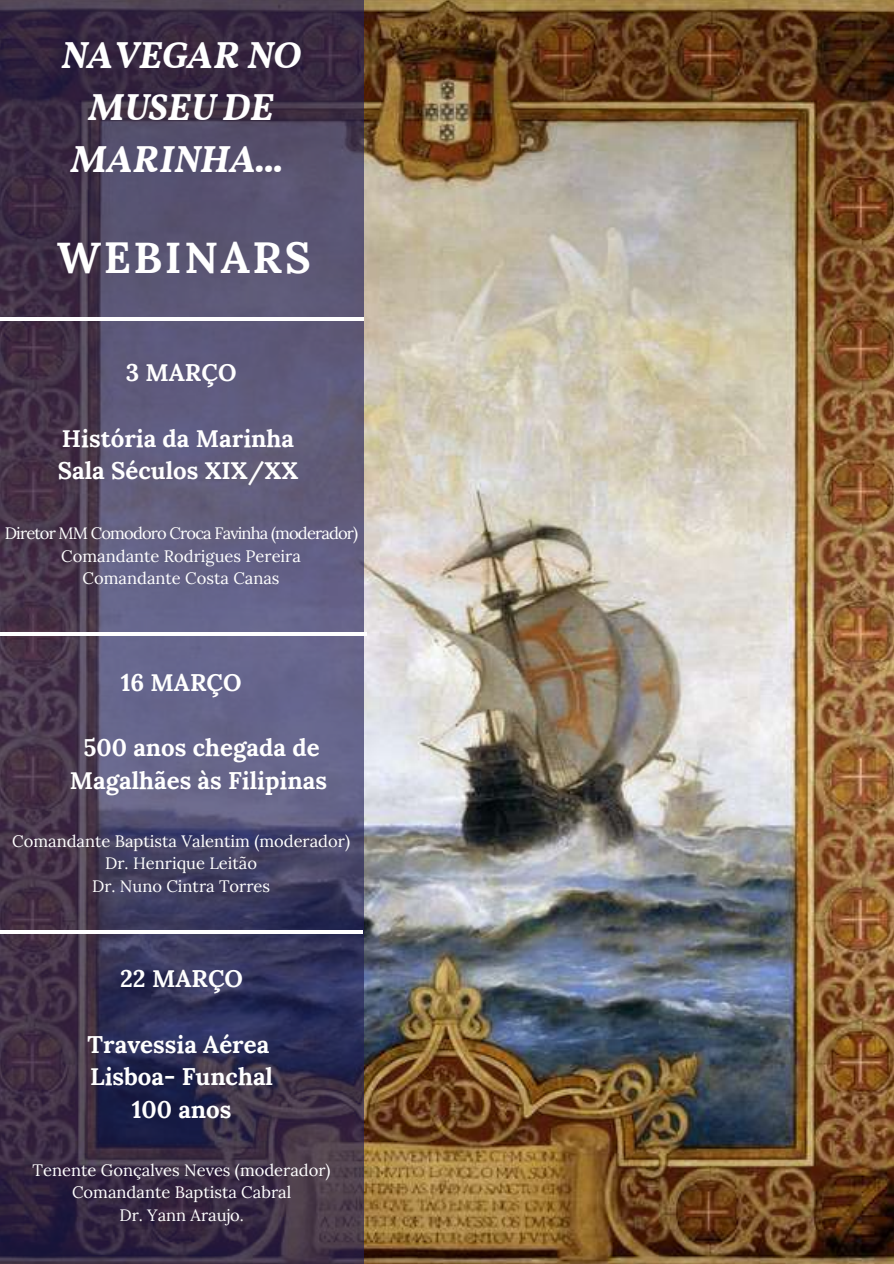
<style>
.page{position:relative;width:894px;height:1264px;background:#fff}
.page>*{position:absolute;margin:0;border:0;box-sizing:border-box;transform-origin:0 0}
.t1{font:700 43.5px "Lora";letter-spacing:.06em;color:#fff}
.t2{font:italic 700 37.5px/51.8px "Vollkorn";color:#fff;text-align:center}
.t3{font:700 24px/32.7px "Lora";color:#fff;text-align:center}
.t4{font:16.5px/22.5px "Lora";color:#fff;text-align:center}
</style>
<div class="page">
<img style="left:363px;top:0;width:530px;height:1263px">
<svg style="left:0;top:0;width:363px;height:1263px;background:#4a425f"></svg>
<hr style="left:0;top:317px;width:363px;height:4px;background:#fff">
<hr style="left:0;top:632px;width:366px;height:3px;background:#fff">
<hr style="left:0;top:930px;width:362px;height:3px;background:#fff">
<h2 class="t2" style="left:61px;top:33px;width:241px">NAVEGAR NO<br>MUSEU DE<br>MARINHA...</h2>
<h1 class="t1" style="left:57px;top:230px;width:255px">WEBINARS</h1>
<h3 class="t3" style="left:126px;top:356px;width:112px">3 MARÇO</h3>
<h3 class="t3" style="left:58px;top:421px;width:242px;text-align:left">História da Marinha<br>Sala Séculos XIX/XX</h3>
<p class="t4" style="left:5px;top:521px;width:355px">Diretor MM Comodoro Croca Favinha (moderador)<br>Comandante Rodrigues Pereira<br>Comandante Costa Canas</p>
<h3 class="t3" style="left:121px;top:666px;width:122px">16 MARÇO</h3>
<h3 class="t3" style="left:70px;top:731px;width:259px">500 anos chegada de<br>Magalhães às Filipinas</h3>
<p class="t4" style="left:12px;top:829px;width:339px">Comandante Baptista Valentim (moderador)<br>Dr. Henrique Leitão<br>Dr. Nuno Cintra Torres</p>
<h3 class="t3" style="left:120px;top:962px;width:124px">22 MARÇO</h3>
<h3 class="t3" style="left:88px;top:1027px;width:187px">Travessia Aérea<br>Lisboa- Funchal<br>100 anos</h3>
<p class="t4" style="left:33px;top:1158px;width:299px">Tenente Gonçalves Neves (moderador)<br>Comandante Baptista Cabral<br>Dr. Yann Araujo.</p>
</div>
